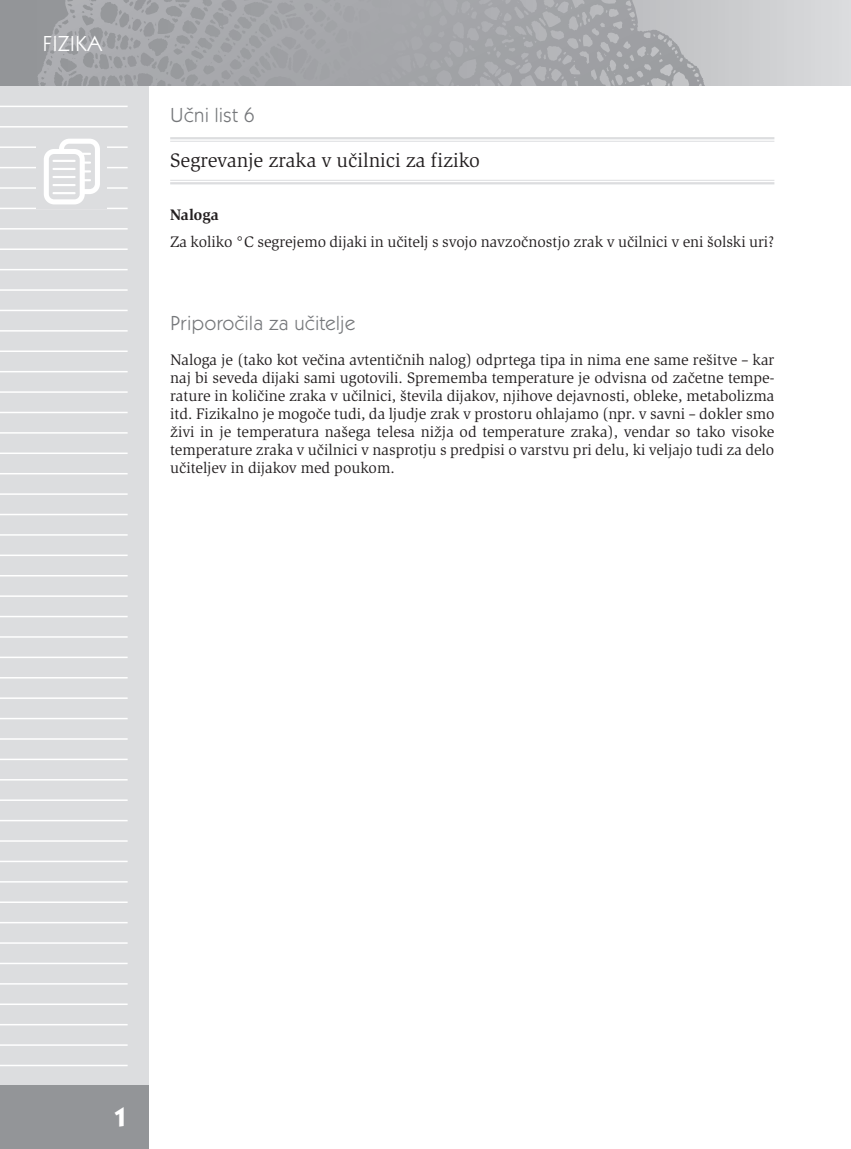
<style>
.page{position:relative;width:851px;height:1149px;background:#fff}
.page>*{position:absolute;margin:0;border:0;box-sizing:border-box;transform-origin:0 0}
.t1{font:700 27px "Kabel Itc TEE";color:#fff}
.t2{font:22.5px "Kabel Itc TEE";color:#fff}
.t3{font:21px "Kabel Itc TEE";color:#76787b}
.t4{font:20.25px "Slimbach Itc TEE";color:#231f20}
.t5{font:15.75px/18px "Slimbach Itc TEE";color:#231f20;text-align:justify}
.t6{font:700 15.75px "Slimbach Itc TEE";color:#231f20}
</style>
<div class="page">
<div style="left:0;top:0;width:149px;height:1084px;background:#dcdddf"></div>
<div style="left:0;top:1084px;width:149px;height:64px;background:#939598"></div>
<svg style="left:0;top:0;width:850px;height:85px"></svg>
<hr style="left:0;top:106px;width:128px;height:1px;background:#fff">
<hr style="left:0;top:126px;width:128px;height:1px;background:#fff">
<hr style="left:0;top:146px;width:128px;height:2px;background:#fff">
<hr style="left:0;top:167px;width:128px;height:1px;background:#fff">
<hr style="left:0;top:187px;width:128px;height:2px;background:#fff">
<hr style="left:0;top:207px;width:128px;height:2px;background:#fff">
<hr style="left:0;top:228px;width:128px;height:1px;background:#fff">
<hr style="left:0;top:248px;width:128px;height:2px;background:#fff">
<hr style="left:0;top:269px;width:128px;height:1px;background:#fff">
<hr style="left:0;top:289px;width:128px;height:2px;background:#fff">
<hr style="left:0;top:309px;width:128px;height:2px;background:#fff">
<hr style="left:0;top:330px;width:128px;height:1px;background:#fff">
<hr style="left:0;top:350px;width:128px;height:2px;background:#fff">
<hr style="left:0;top:371px;width:128px;height:1px;background:#fff">
<hr style="left:0;top:391px;width:128px;height:2px;background:#fff">
<hr style="left:0;top:411px;width:128px;height:2px;background:#fff">
<hr style="left:0;top:432px;width:128px;height:1px;background:#fff">
<hr style="left:0;top:452px;width:128px;height:2px;background:#fff">
<hr style="left:0;top:473px;width:128px;height:1px;background:#fff">
<hr style="left:0;top:493px;width:128px;height:1px;background:#fff">
<hr style="left:0;top:513px;width:128px;height:2px;background:#fff">
<hr style="left:0;top:534px;width:128px;height:1px;background:#fff">
<hr style="left:0;top:554px;width:128px;height:2px;background:#fff">
<hr style="left:0;top:575px;width:128px;height:1px;background:#fff">
<hr style="left:0;top:595px;width:128px;height:1px;background:#fff">
<hr style="left:0;top:615px;width:128px;height:2px;background:#fff">
<hr style="left:0;top:636px;width:128px;height:1px;background:#fff">
<hr style="left:0;top:656px;width:128px;height:2px;background:#fff">
<hr style="left:0;top:676px;width:128px;height:2px;background:#fff">
<hr style="left:0;top:697px;width:128px;height:1px;background:#fff">
<hr style="left:0;top:717px;width:128px;height:2px;background:#fff">
<hr style="left:0;top:738px;width:128px;height:1px;background:#fff">
<hr style="left:0;top:758px;width:128px;height:2px;background:#fff">
<hr style="left:0;top:778px;width:128px;height:2px;background:#fff">
<hr style="left:0;top:799px;width:128px;height:1px;background:#fff">
<hr style="left:0;top:819px;width:128px;height:2px;background:#fff">
<hr style="left:0;top:840px;width:128px;height:1px;background:#fff">
<hr style="left:0;top:860px;width:128px;height:1px;background:#fff">
<hr style="left:0;top:880px;width:128px;height:2px;background:#fff">
<hr style="left:0;top:901px;width:128px;height:1px;background:#fff">
<hr style="left:0;top:921px;width:128px;height:2px;background:#fff">
<hr style="left:0;top:942px;width:128px;height:1px;background:#fff">
<hr style="left:0;top:962px;width:128px;height:1px;background:#fff">
<hr style="left:0;top:982px;width:128px;height:2px;background:#fff">
<hr style="left:0;top:1003px;width:128px;height:1px;background:#fff">
<hr style="left:0;top:1023px;width:128px;height:2px;background:#fff">
<hr style="left:0;top:1043px;width:128px;height:2px;background:#fff">
<hr style="left:0;top:1064px;width:128px;height:1px;background:#fff">
<svg style="left:850px;top:0;width:1px;height:85px"></svg>
<div style="left:36px;top:132px;width:70px;height:77px;background:#dcdddf"></div>
<svg style="left:44px;top:139px;width:56px;height:65px"></svg>
<hr style="left:52px;top:160px;width:24px;height:2px;background:#fff">
<hr style="left:52px;top:168px;width:24px;height:2px;background:#fff">
<hr style="left:52px;top:176px;width:24px;height:2px;background:#fff">
<hr style="left:52px;top:184px;width:24px;height:2px;background:#fff">
<hr style="left:52px;top:192px;width:24px;height:2px;background:#fff">
<hr style="left:170px;top:137px;width:604px;height:2px;background:#dcdddf">
<hr style="left:170px;top:141px;width:604px;height:1px;background:#dcdddf">
<hr style="left:170px;top:180px;width:604px;height:1px;background:#dcdddf">
<hr style="left:170px;top:182px;width:604px;height:2px;background:#dcdddf">
<h2 class="t2" style="left:43px;top:36px;width:61px">FIZIKA</h2>
<h3 class="t3" style="left:170px;top:108px;width:86px">Učni list 6</h3>
<p class="t4" style="left:170px;top:152px;width:311px">Segrevanje zraka v učilnici za fiziko</p>
<p class="t6" style="left:170px;top:205px;width:50px">Naloga</p>
<p class="t5" style="left:170px;top:234px;width:605px">Za koliko °C segrejemo dijaki in učitelj s svojo navzočnostjo zrak v učilnici v eni šolski uri?</p>
<h3 class="t3" style="left:170px;top:315px;width:186px">Priporočila za učitelje</h3>
<p class="t5" style="left:170px;top:352px;width:605px">Naloga je (tako kot večina avtentičnih nalog) odprtega tipa in nima ene same rešitve – kar naj bi seveda dijaki sami ugotovili. Sprememba temperature je odvisna od začetne tempe&shy;rature in količine zraka v učilnici, števila dijakov, njihove dejavnosti, obleke, metabolizma itd. Fizikalno je mogoče tudi, da ljudje zrak v prostoru ohlajamo (npr. v savni – dokler smo živi in je temperatura našega telesa nižja od temperature zraka), vendar so tako visoke temperature zraka v učilnici v nasprotju s predpisi o varstvu pri delu, ki veljajo tudi za delo učiteljev in dijakov med poukom.</p>
<h1 class="t1" style="left:113px;top:1100px;width:16px">1</h1>
</div>
